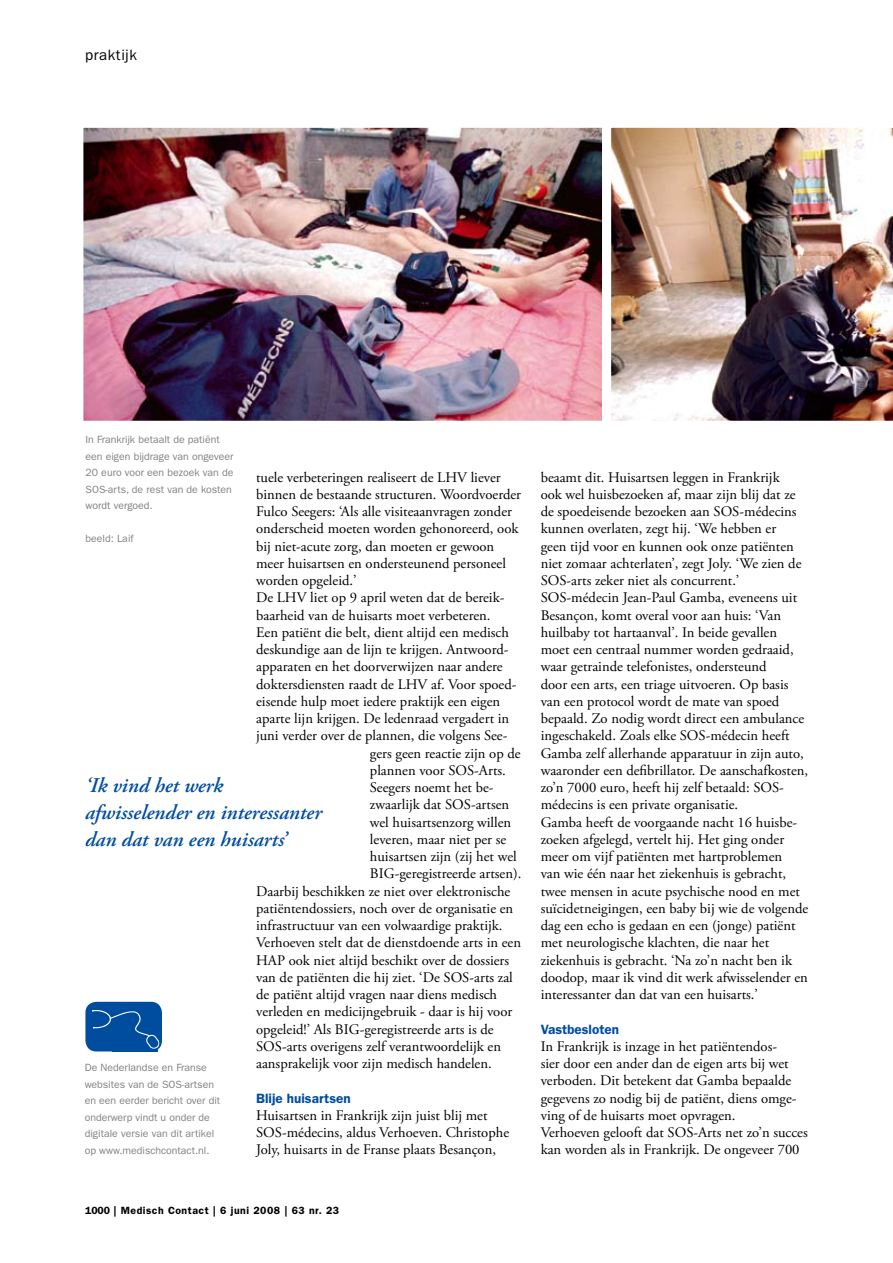
<style>
.page{position:relative;width:893px;height:1263px;background:#fff}
.page>*{position:absolute;margin:0;border:0;box-sizing:border-box;transform-origin:0 0}
.t1{font:italic 600 21px/27px "Adobe Garamond Pro";color:#004d9f}
.t2{font:15px "ITC Franklin Gothic Std";letter-spacing:.04em;color:#000}
.t3{font:14.7px/17.2px "Adobe Garamond Pro";color:#000}
.t4{font:600 13.5px "ITC Franklin Gothic Std";color:#004d9f}
.t5{font:10.5px/16.5px "ITC Franklin Gothic Std";color:#818084}
.t6{font:600 10.5px "ITC Franklin Gothic Std";letter-spacing:.05em;color:#000}
</style>
<div class="page">
<img style="left:84px;top:129px;width:517px;height:291px">
<div style="left:74px;top:119px;width:537px;height:311px;border:9px solid #fff"></div>
<img style="left:602px;top:119px;width:291px;height:311px">
<div style="left:112px;top:1019px;width:46px;height:32px;background:#004d9f"></div>
<div style="left:85px;top:1002px;width:77px;height:49px;background:#004d9f;border-radius:11px"></div>
<svg style="left:92px;top:1010px;width:67px;height:39px"></svg>
<p class="t2" style="left:85px;top:46px;width:53px">praktijk</p>
<p class="t5" style="left:86px;top:431px;width:149px">In Frankrijk betaalt de patiënt een eigen bijdrage van ongeveer<br>20 euro voor een bezoek van de<br>SOS-arts, de rest van de kosten wordt vergoed.</p>
<p class="t5" style="left:86px;top:530px;width:50px">beeld: Laif</p>
<p class="t3" style="left:256px;top:469px;width:246px">tuele verbeteringen realiseert de LHV liever</p>
<p class="t3" style="left:256px;top:486px;width:267px">binnen de bestaande structuren. Woordvoerder</p>
<p class="t3" style="left:256px;top:503px;width:257px">Fulco Seegers: ‘Als alle visiteaanvragen zonder</p>
<p class="t3" style="left:256px;top:521px;width:264px">onderscheid moeten worden gehonoreerd, ook</p>
<p class="t3" style="left:256px;top:538px;width:240px">bij niet-acute zorg, dan moeten er gewoon</p>
<p class="t3" style="left:256px;top:555px;width:251px">meer huisartsen en ondersteunend personeel</p>
<p class="t3" style="left:256px;top:572px;width:102px">worden opgeleid.’</p>
<p class="t3" style="left:256px;top:590px;width:250px">De LHV liet op 9 april weten dat de bereik-</p>
<p class="t3" style="left:256px;top:607px;width:236px">baarheid van de huisarts moet verbeteren.</p>
<p class="t3" style="left:256px;top:624px;width:254px">Een patiënt die belt, dient altijd een medisch</p>
<p class="t3" style="left:256px;top:641px;width:254px">deskundige aan de lijn te krijgen. Antwoord-</p>
<p class="t3" style="left:256px;top:659px;width:248px">apparaten en het doorverwijzen naar andere</p>
<p class="t3" style="left:256px;top:676px;width:262px">doktersdiensten raadt de LHV af. Voor spoed-</p>
<p class="t3" style="left:256px;top:693px;width:246px">eisende hulp moet iedere praktijk een eigen</p>
<p class="t3" style="left:256px;top:710px;width:255px">aparte lijn krijgen. De ledenraad vergadert in</p>
<p class="t3" style="left:256px;top:728px;width:253px">juni verder over de plannen, die volgens See-</p>
<p class="t3" style="left:370px;top:745px;width:152px">gers geen reactie zijn op de</p>
<p class="t3" style="left:370px;top:762px;width:137px">plannen voor SOS-Arts.</p>
<p class="t3" style="left:370px;top:779px;width:125px">Seegers noemt het be-</p>
<p class="t3" style="left:370px;top:796px;width:141px">zwaarlijk dat SOS-artsen</p>
<p class="t3" style="left:370px;top:814px;width:143px">wel huisartsenzorg willen</p>
<p class="t3" style="left:370px;top:831px;width:138px">leveren, maar niet per se</p>
<p class="t3" style="left:370px;top:848px;width:148px">huisartsen zijn (zij het wel</p>
<p class="t3" style="left:370px;top:865px;width:153px">BIG-geregistreerde artsen).</p>
<p class="t3" style="left:256px;top:883px;width:256px">Daarbij beschikken ze niet over elektronische</p>
<p class="t3" style="left:256px;top:900px;width:259px">patiëntendossiers, noch over de organisatie en</p>
<p class="t3" style="left:256px;top:917px;width:248px">infrastructuur van een volwaardige praktijk.</p>
<p class="t3" style="left:256px;top:934px;width:266px">Verhoeven stelt dat de dienstdoende arts in een</p>
<p class="t3" style="left:256px;top:952px;width:255px">HAP ook niet altijd beschikt over de dossiers</p>
<p class="t3" style="left:256px;top:969px;width:258px">van de patiënten die hij ziet. ‘De SOS-arts zal</p>
<p class="t3" style="left:256px;top:986px;width:243px">de patiënt altijd vragen naar diens medisch</p>
<p class="t3" style="left:256px;top:1003px;width:258px">verleden en medicijngebruik - daar is hij voor</p>
<p class="t3" style="left:256px;top:1021px;width:239px">opgeleid!’ Als BIG-geregistreerde arts is de</p>
<p class="t3" style="left:256px;top:1038px;width:246px">SOS-arts overigens zelf verantwoordelijk en</p>
<p class="t3" style="left:256px;top:1055px;width:237px">aansprakelijk voor zijn medisch handelen.</p>
<p class="t4" style="left:256px;top:1090px;width:96px">Blije huisartsen</p>
<p class="t3" style="left:256px;top:1107px;width:254px">Huisartsen in Frankrijk zijn juist blij met<br>SOS-médecins, aldus Verhoeven. Christophe<br>Joly, huisarts in de Franse plaats Besançon,</p>
<h1 class="t1" style="left:85px;top:772px;width:238px">‘Ik vind het werk afwisselender en interessanter dan dat van een huisarts’</h1>
<p class="t5" style="left:85px;top:1059px;width:137px">De Nederlandse en Franse websites van de SOS-artsen en een eerder bericht over dit onderwerp vindt u onder de digitale versie van dit artikel op www.medischcontact.nl.</p>
<p class="t6" style="left:85px;top:1204px;width:256px">1000 | Medisch Contact | 6 juni 2008 | 63 nr. 23</p>
<p class="t3" style="left:541px;top:469px;width:269px">beaamt dit. Huisartsen leggen in Frankrijk<br>ook wel huisbezoeken af, maar zijn blij dat ze de spoedeisende bezoeken aan SOS-médecins kunnen overlaten, zegt hij. ‘We hebben er<br>geen tijd voor en kunnen ook onze patiënten niet zomaar achterlaten’, zegt Joly. ‘We zien de SOS-arts zeker niet als concurrent.’ SOS-médecin Jean-Paul Gamba, eveneens uit Besançon, komt overal voor aan huis: ‘Van huilbaby tot hartaanval’. In beide gevallen moet een centraal nummer worden gedraaid, waar getrainde telefonistes, ondersteund<br>door een arts, een triage uitvoeren. Op basis van een protocol wordt de mate van spoed bepaald. Zo nodig wordt direct een ambulance ingeschakeld. Zoals elke SOS-médecin heeft Gamba zelf allerhande apparatuur in zijn auto, waaronder een defibrillator. De aanschafkosten, zo’n 7000 euro, heeft hij zelf betaald: SOS&shy;médecins is een private organisatie.<br>Gamba heeft de voorgaande nacht 16 huisbe&shy;zoeken afgelegd, vertelt hij. Het ging onder meer om vijf patiënten met hartproblemen<br>van wie één naar het ziekenhuis is gebracht, twee mensen in acute psychische nood en met suïcidetneigingen, een baby bij wie de volgende dag een echo is gedaan en een (jonge) patiënt met neurologische klachten, die naar het ziekenhuis is gebracht. ‘Na zo’n nacht ben ik doodop, maar ik vind dit werk afwisselender en interessanter dan dat van een huisarts.’</p>
<p class="t4" style="left:541px;top:1021px;width:80px">Vastbesloten</p>
<p class="t3" style="left:541px;top:1038px;width:269px">In Frankrijk is inzage in het patiëntendos-<br>sier door een ander dan de eigen arts bij wet verboden. Dit betekent dat Gamba bepaalde gegevens zo nodig bij de patiënt, diens omge&shy;ving of de huisarts moet opvragen.<br>Verhoeven gelooft dat SOS-Arts net zo’n succes kan worden als in Frankrijk. De ongeveer 700</p>
</div>
